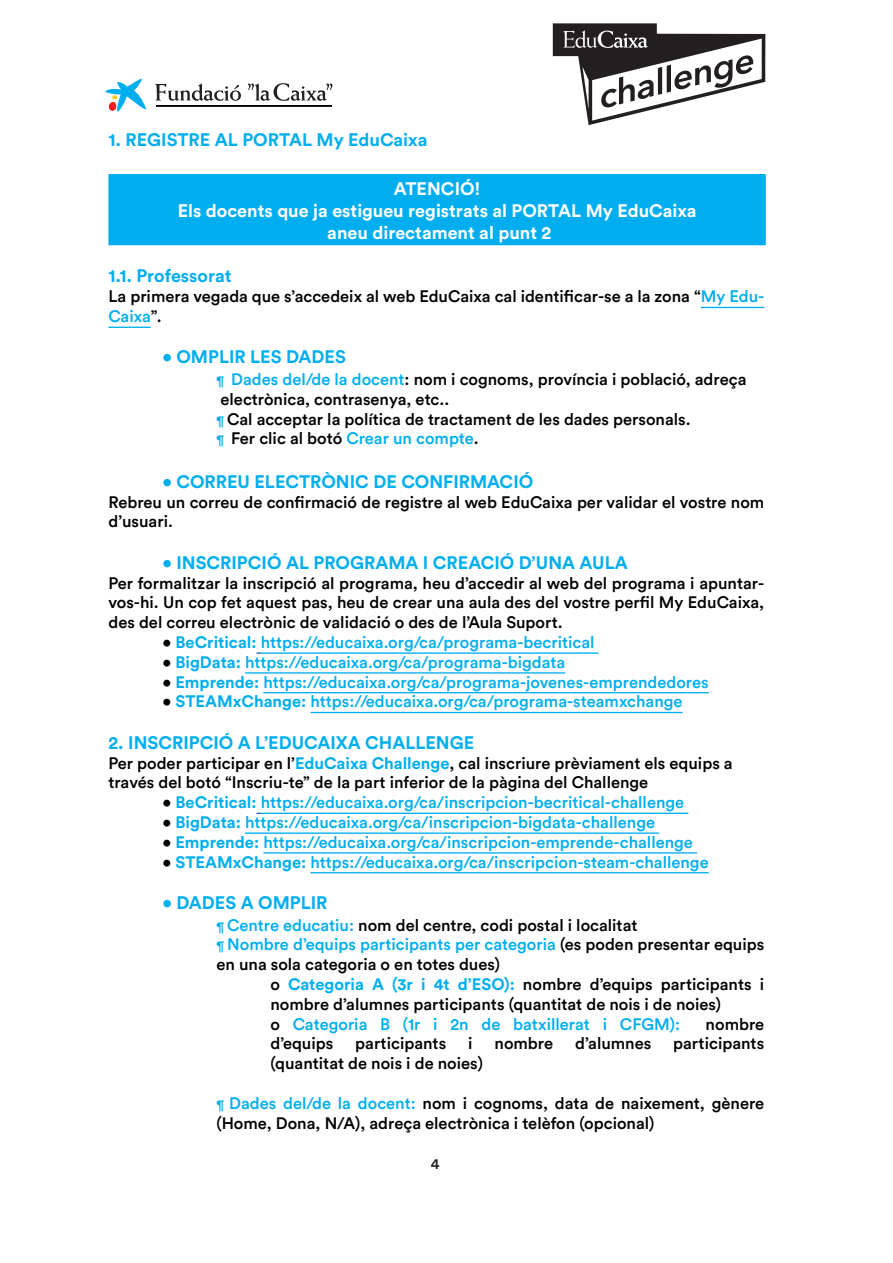
<style>
.page{position:relative;width:893px;height:1263px;background:#fff}
.page>*{position:absolute;margin:0;border:0;box-sizing:border-box;transform-origin:0 0}
.t1{font:700 18px "Circular Std";color:#00aeef}
.t2{font:700 18px "Circular Std";color:#fff}
.t3{font:500 16.5px/19.8px "Circular Std";color:#000}
.t4{font:500 16.5px "Circular Std";color:#00aeef}
.t5{font:500 15px "Circular Std";color:#231f20}
.s1{color:#00aeef}
.s2{font-size:12px;color:#00aeef}
.s3{color:#000}
.s4{font-weight:700}
.s5{font-weight:700;color:#00aeef}
.s6{font-size:12px}
</style>
<div class="page">
<svg style="left:105px;top:79px;width:41px;height:33px"></svg>
<svg style="left:155px;top:84px;width:86px;height:17px"></svg>
<svg style="left:248px;top:83px;width:85px;height:18px"></svg>
<hr style="left:156px;top:105px;width:175px;height:1px;background:#000">
<hr style="left:156px;top:106px;width:175px;height:1px;background:#231f20">
<svg style="left:553px;top:23px;width:212px;height:102px"></svg>
<hr style="left:701px;top:307px;width:63px;height:1px;background:#00aeef">
<hr style="left:108px;top:327px;width:43px;height:1px;background:#00aeef">
<hr style="left:261px;top:652px;width:338px;height:2px;background:#00aeef">
<hr style="left:245px;top:672px;width:320px;height:1px;background:#00aeef">
<hr style="left:263px;top:692px;width:446px;height:1px;background:#00aeef">
<hr style="left:310px;top:712px;width:373px;height:1px;background:#00aeef">
<hr style="left:261px;top:813px;width:427px;height:1px;background:#00aeef">
<hr style="left:245px;top:832px;width:414px;height:2px;background:#00aeef">
<hr style="left:263px;top:852px;width:434px;height:1px;background:#00aeef">
<hr style="left:310px;top:872px;width:399px;height:1px;background:#00aeef">
<div style="left:109px;top:175px;width:656px;height:69px;background:#00aeef"></div>
<hr style="left:108px;top:174px;width:658px;height:1px;background:#00aeef">
<hr style="left:108px;top:175px;width:2px;height:69px;background:#00aeef">
<hr style="left:764px;top:175px;width:2px;height:69px;background:#00aeef">
<hr style="left:108px;top:244px;width:658px;height:1px;background:#00aeef">
<p class="t1" style="left:108px;top:128px;width:320px">1. REGISTRE AL PORTAL My EduCaixa</p>
<p class="t2" style="left:394px;top:177px;width:88px">ATENCIÓ!</p>
<p class="t2" style="left:178px;top:199px;width:520px">Els docents que ja estigueu registrats al PORTAL My EduCaixa</p>
<p class="t2" style="left:327px;top:221px;width:226px">aneu directament al punt 2</p>
<p class="t1" style="left:108px;top:264px;width:125px">1.1. Professorat</p>
<p class="t3" style="left:108px;top:286px;width:657px">La primera vegada que s’accedeix al web EduCaixa cal identificar-se a la zona “<span class="s1">My Edu-<br>Caixa</span>”.</p>
<p class="t1" style="left:162px;top:345px;width:185px">• OMPLIR LES DADES</p>
<p class="t3" style="left:216px;top:369px;width:531px"><span class="s2">¶</span> <span class="s1">Dades del/de la docent</span>: nom i cognoms, província i població, adreça</p>
<p class="t3" style="left:221px;top:389px;width:230px">electrònica, contrasenya, etc..</p>
<p class="t3" style="left:216px;top:409px;width:476px"><span class="s2">¶</span> Cal acceptar la política de tractament de les dades personals.</p>
<p class="t3" style="left:216px;top:428px;width:264px"><span class="s2">¶</span> Fer clic al botó <span class="s1">Crear un compte</span>.</p>
<p class="t1" style="left:162px;top:470px;width:372px">• CORREU ELECTRÒNIC DE CONFIRMACIÓ</p>
<p class="t3" style="left:108px;top:491px;width:657px">Rebreu un correu de confirmació de registre al web EduCaixa per validar el vostre nom d’usuari.</p>
<p class="t1" style="left:162px;top:551px;width:467px">• INSCRIPCIÓ AL PROGRAMA I CREACIÓ D’UNA AULA</p>
<p class="t3" style="left:108px;top:572px;width:657px;text-align:justify">Per formalitzar la inscripció al programa, heu d’accedir al web del programa i apuntar&shy;vos-hi. Un cop fet aquest pas, heu de crear una aula des del vostre perfil My EduCaixa, des del correu electrònic de validació o des de l’Aula Suport.</p>
<p class="t4" style="left:162px;top:632px;width:434px"><span class="s3">•</span> <span class="s4">BeCritical:</span> https://educaixa.org/ca/programa-becritical</p>
<p class="t4" style="left:162px;top:651px;width:404px"><span class="s3">•</span> <span class="s4">BigData:</span> https://educaixa.org/ca/programa-bigdata</p>
<p class="t4" style="left:162px;top:671px;width:548px"><span class="s3">•</span> <span class="s4">Emprende:</span> https://educaixa.org/ca/programa-jovenes-emprendedores</p>
<p class="t4" style="left:162px;top:691px;width:522px"><span class="s3">•</span> <span class="s4">STEAMxChange:</span> https://educaixa.org/ca/programa-steamxchange</p>
<p class="t1" style="left:108px;top:731px;width:367px">2. INSCRIPCIÓ A L’EDUCAIXA CHALLENGE</p>
<p class="t3" style="left:108px;top:752px;width:626px">Per poder participar en l’<span class="s5">EduCaixa Challenge</span>, cal inscriure prèviament els equips a través del botó “Inscriu-te” de la part inferior de la pàgina del Challenge</p>
<p class="t4" style="left:162px;top:792px;width:523px"><span class="s3">•</span> <span class="s4">BeCritical:</span> https://educaixa.org/ca/inscripcion-becritical-challenge</p>
<p class="t4" style="left:162px;top:812px;width:494px"><span class="s3">•</span> <span class="s4">BigData:</span> https://educaixa.org/ca/inscripcion-bigdata-challenge</p>
<p class="t4" style="left:162px;top:831px;width:532px"><span class="s3">•</span> <span class="s4">Emprende:</span> https://educaixa.org/ca/inscripcion-emprende-challenge</p>
<p class="t4" style="left:162px;top:851px;width:548px"><span class="s3">•</span> <span class="s4">STEAMxChange:</span> https://educaixa.org/ca/inscripcion-steam-challenge</p>
<p class="t1" style="left:162px;top:891px;width:167px">• DADES A OMPLIR</p>
<p class="t3" style="left:216px;top:914px;width:423px"><span class="s2">¶</span> <span class="s1">Centre educatiu:</span> nom del centre, codi postal i localitat</p>
<p class="t4" style="left:216px;top:934px;width:549px"><span class="s6">¶</span> Nombre d’equips participants per categoria <span class="s3">(es poden presentar equips</span></p>
<p class="t3" style="left:216px;top:954px;width:285px">en una sola categoria o en totes dues)</p>
<p class="t3" style="left:270px;top:974px;width:495px">o <span class="s5">Categoria A (3r i 4t d’ESO):</span> nombre d’equips participants i</p>
<p class="t3" style="left:270px;top:994px;width:452px">nombre d’alumnes participants (quantitat de nois i de noies)</p>
<p class="t4" style="left:270px;top:1013px;width:411px"><span class="s3">o</span> Categoria B (1r i 2n de batxillerat i CFGM):</p>
<p class="t3" style="left:706px;top:1013px;width:60px">nombre</p>
<p class="t3" style="left:270px;top:1033px;width:64px">d’equips</p>
<p class="t3" style="left:355px;top:1033px;width:93px">participants</p>
<p class="t3" style="left:468px;top:1033px;width:6px">i</p>
<p class="t3" style="left:494px;top:1033px;width:60px">nombre</p>
<p class="t3" style="left:575px;top:1033px;width:78px">d’alumnes</p>
<p class="t3" style="left:673px;top:1033px;width:93px">participants</p>
<p class="t3" style="left:270px;top:1053px;width:214px">(quantitat de nois i de noies)</p>
<p class="t3" style="left:216px;top:1093px;width:549px"><span class="s2">¶</span> <span class="s1">Dades del/de la docent:</span> nom i cognoms, data de naixement, gènere</p>
<p class="t3" style="left:216px;top:1112px;width:440px">(Home, Dona, N/A), adreça electrònica i telèfon (opcional)</p>
<p class="t5" style="left:431px;top:1154px;width:10px">4</p>
</div>
